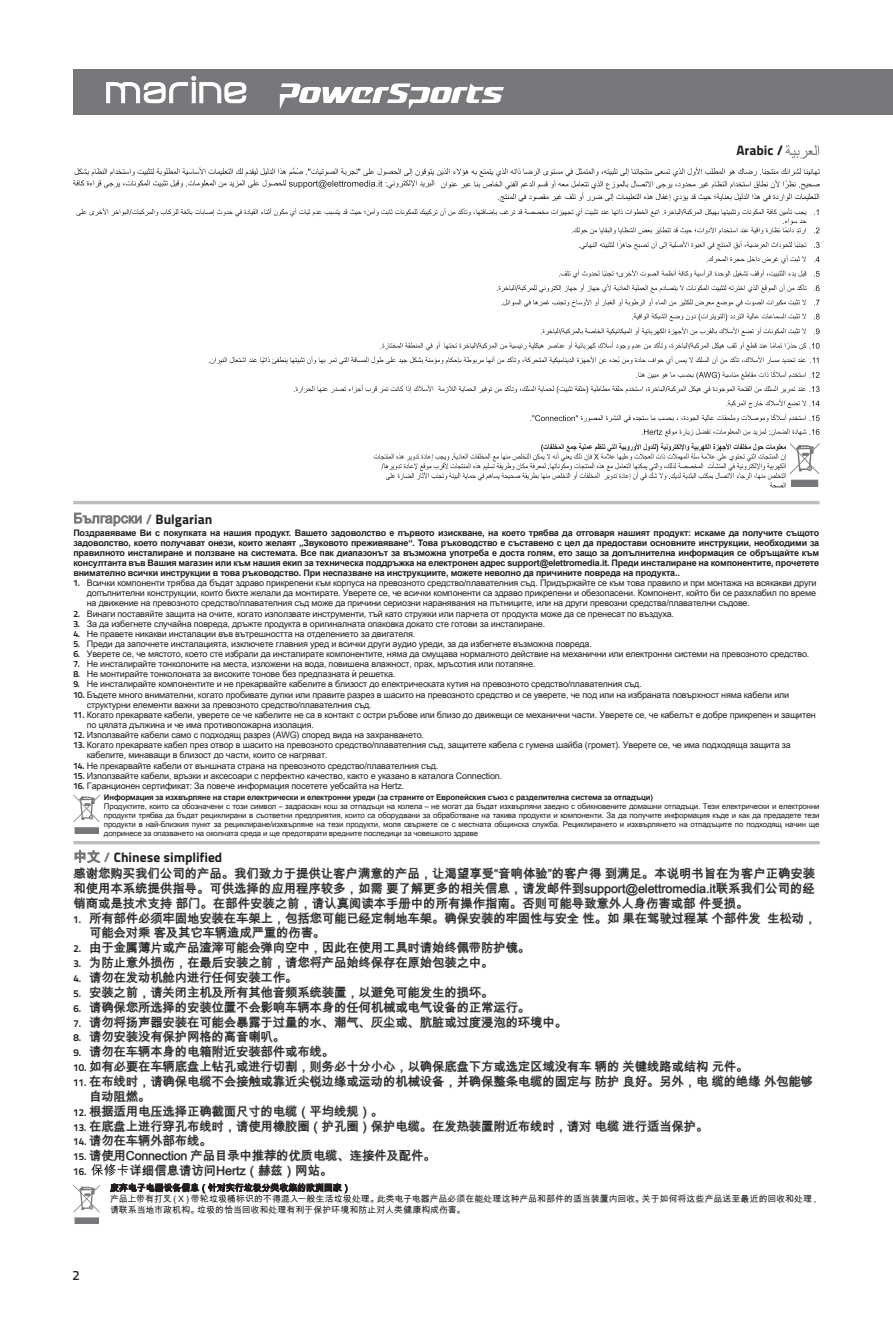
<style>
.page{position:relative;width:893px;height:1340px;background:#fff}
.page>*{position:absolute;margin:0;border:0;box-sizing:border-box;transform-origin:0 0}
.t1{font:13.5px "Titillium Text 25 L 999 wt";color:#231f20}
.t2{font:13.5px "Titillium Text 25 L 600 wt";color:#231f20}
.t3{font:12.38px/14.8px "Arial Unicode MS";letter-spacing:-.01em;color:#231f20}
.t4{font:10.12px "Titillium Text 25 L 800 wt";color:#231f20}
.t5{font:9px/10.1px "Arial Unicode MS";letter-spacing:-.02em;color:#231f20}
.t6{font:700 9px/10.1px "Arial";letter-spacing:-.02em;color:#231f20;text-align:justify}
.t7{font:7.88px/9px "Arial Unicode MS";letter-spacing:-.02em;color:#231f20;text-align:justify}
.t8{font:700 7.88px "Arial";letter-spacing:-.02em;color:#231f20}
.s1{color:#76787b}
.s2{font-family:"Titillium Text 25 L 800 wt"}
.s3{font-family:"Roboto"}
.s4{font-family:"Arial Unicode MS";color:#76787b}
.s5{font-family:"Titillium Text 25 L 800 wt";font-size:10.12px}
</style>
<div class="page">
<div style="left:73px;top:69px;width:820px;height:46px;background:#76787b"></div>
<svg style="left:106px;top:76px;width:140px;height:27px"></svg>
<svg style="left:280px;top:83px;width:224px;height:26px"></svg>
<svg style="left:785px;top:145px;width:34px;height:14px"></svg>
<svg style="left:74px;top:512px;width:68px;height:14px"></svg>
<div style="left:75px;top:827px;width:23px;height:6px;background:#76787b"></div>
<div style="left:75px;top:827px;width:23px;height:6px;border:1px solid #76787b"></div>
<svg style="left:73px;top:794px;width:27px;height:28px"></svg>
<hr style="left:73px;top:501px;width:747px;height:3px;background:#bcbdc0">
<hr style="left:73px;top:841px;width:747px;height:3px;background:#bcbdc0">
<svg style="left:374px;top:443px;width:446px;height:44px"></svg>
<div style="left:75px;top:1217px;width:23px;height:6px;background:#76787b"></div>
<div style="left:75px;top:1217px;width:23px;height:6px;border:1px solid #76787b"></div>
<svg style="left:73px;top:850px;width:742px;height:362px"></svg>
<svg style="left:73px;top:167px;width:747px;height:35px"></svg>
<svg style="left:530px;top:399px;width:290px;height:37px"></svg>
<svg style="left:294px;top:385px;width:526px;height:8px"></svg>
<svg style="left:209px;top:356px;width:610px;height:23px"></svg>
<svg style="left:381px;top:327px;width:439px;height:23px"></svg>
<svg style="left:632px;top:313px;width:188px;height:8px"></svg>
<svg style="left:497px;top:284px;width:323px;height:23px"></svg>
<svg style="left:77px;top:208px;width:743px;height:70px"></svg>
<h1 class="t1" style="left:145px;top:508px;width:69px"><span class="s1">/</span> Bulgarian</h1>
<h1 class="t1" style="left:736px;top:139px;width:49px">Arabic /</h1>
<p class="t6" style="left:73px;top:527px;width:747px">Поздравяваме Ви с покупката на нашия продукт. Вашето задоволство е първото изискване, на което трябва да отговаря нашият продукт: искаме да получите същото задоволство, което получават онези, които желаят „Звуковото преживяване“. Това ръководство е съставено с цел да предостави основните инструкции, необходими за правилното инсталиране и ползване на системата. Все пак диапазонът за възможна употреба е доста голям, ето защо за допълнителна информация се обръщайте към консултанта във Вашия магазин или към нашия екип за техническа поддръжка на електронен адрес support@elettromedia.it. Преди инсталиране на компонентите, прочетете внимателно всички инструкции в това ръководство. При неспазване на инструкциите, можете неволно да причините повреда на продукта..</p>
<p class="t5" style="left:87px;top:577px;width:731px;text-align:justify;text-indent:-14px"><span class="s2">1.</span> Всички компоненти трябва да бъдат здраво прикрепени към корпуса на превозното средство/плавателния съд. Придържайте се към това правило и при монтажа на всякакви други допълнителни конструкции, които бихте желали да монтирате. Уверете се, че всички компоненти са здраво прикрепени и обезопасени. Компонент, който би се разхлабил по време на движение на превозното средство/плавателния съд може да причини сериозни наранявания на пътниците, или на други превозни средства/плавателни съдове.</p>
<p class="t5" style="left:73px;top:608px;width:602px"><span class="s2">2.</span> Винаги поставяйте защита на очите, когато използвате инструменти, тъй като стружки или парчета от продукта може да се пренесат по въздуха.</p>
<p class="t5" style="left:73px;top:618px;width:473px"><span class="s2">3.</span> За да избегнете случайна повреда, дръжте продукта в оригиналната опаковка докато сте готови за инсталиране.</p>
<p class="t5" style="left:73px;top:628px;width:344px"><span class="s2">4.</span> Не правете никакви инсталации във вътрешността на отделението за двигателя.</p>
<p class="t5" style="left:73px;top:638px;width:520px"><span class="s2">5.</span> Преди да започнете инсталацията, изключете главния уред и всички други аудио уреди, за да избегнете възможна повреда.</p>
<p class="t5" style="left:73px;top:648px;width:737px"><span class="s2">6.</span> Уверете се, че мястото, което сте избрали да инсталирате компонентите, няма да смущава нормалното действие на механични или електронни системи на превозното средство.</p>
<p class="t5" style="left:73px;top:658px;width:464px"><span class="s2">7.</span> Не инсталирайте тонколоните на места, изложени на вода, повишена влажност, прах, мръсотия или потапяне.</p>
<p class="t5" style="left:73px;top:669px;width:323px"><span class="s2">8.</span> Не монтирайте тонколоната за високите тонове без предпазната <span class="s3">ѝ</span> решетка.</p>
<p class="t5" style="left:73px;top:679px;width:570px"><span class="s2">9.</span> Не инсталирайте компонентите и не прекарвайте кабелите в близост до електрическата кутия на превозното средство/плавателния съд.</p>
<p class="t5" style="left:87px;top:689px;width:704px;text-indent:-14px"><span class="s2">10.</span> Бъдете много внимателни, когато пробивате дупки или правите разрез в шасито на превозното средство и се уверете, че под или на избраната повърхност няма кабели или структурни елементи важни за превозното средство/плавателния съд.</p>
<p class="t5" style="left:87px;top:709px;width:730px;text-indent:-14px"><span class="s2">11.</span> Когато прекарвате кабели, уверете се че кабелите не са в контакт с остри ръбове или близо до движещи се механични части. Уверете се, че кабелът е добре прикрепен и защитен по цялата дължина и че има противопожарна изолация.</p>
<p class="t5" style="left:73px;top:729px;width:352px"><span class="s2">12.</span> Използвайте кабели само с подходящ разрез (AWG) според вида на захранването.</p>
<p class="t5" style="left:87px;top:739px;width:705px;text-indent:-14px"><span class="s2">13.</span> Когато прекарвате кабел през отвор в шасито на превозното средство/плавателния съд, защитете кабела с гумена шайба (громет). Уверете се, че има подходяща защита за кабелите, минаващи в близост до части, които се нагряват.</p>
<p class="t5" style="left:73px;top:760px;width:367px"><span class="s2">14.</span> Не прекарвайте кабели от външната страна на превозното средство/плавателния съд.</p>
<p class="t5" style="left:73px;top:770px;width:430px"><span class="s2">15.</span> Използвайте кабели, връзки и аксесоари с перфектно качество, както е указано в каталога Connection.</p>
<p class="t5" style="left:73px;top:780px;width:332px"><span class="s2">16.</span> Гаранционен сертификат: За повече информация посетете уебсайта на Hertz.</p>
<p class="t8" style="left:104px;top:792px;width:551px">Информация за изхвърляне на стари електрически и електронни уреди (за страните от Европейския съюз с разделителна система за отпадъци)</p>
<p class="t7" style="left:104px;top:801px;width:717px">Продуктите, които са обозначени с този символ – задраскан кош за отпадъци на колела – не могат да бъдат изхвърляни заедно с обикновените домашни отпадъци. Тези електрически и електронни продукти трябва да бъдат рециклирани в съответни предприятия, които са оборудвани за обработване на такива продукти и компоненти. За да получите информация къде и как да предадете тези продукти в най-близкия пункт за рециклиране/изхвърляне на тези продукти, моля свържете се с местната общинска служба. Рециклирането и изхвърлянето на отпадъците по подходящ начин ще допринесе за опазването на околната среда и ще предотврати вредните последици за човешкото здраве</p>
<h1 class="t1" style="left:73px;top:846px;width:150px"><span class="s4">中文</span> <span class="s1">/</span> Chinese simplified</h1>
<h2 class="t3" style="left:73px;top:865px;width:743px;text-align:justify">感谢您购买我们公司的产品。我们致力于提供让客户满意的产品，让渴望享受“音响体验”的客户得 到满足。本说明书旨在为客户正确安装和使用本系统提供指导。可供选择的应用程序较多，如需 要了解更多的相关信息，请发邮件到support@elettromedia.it联系我们公司的经销商或是技术支持 部门。在部件安装之前，请认真阅读本手册中的所有操作指南。否则可能导致意外人身伤害或部 件受损。</h2>
<h2 class="t3" style="left:89px;top:910px;width:729px;text-indent:-16px"><span class="s5">1.</span> 所有部件必须牢固地安装在车架上，包括您可能已经定制地车架。确保安装的牢固性与安全 性。如 果在驾驶过程某 个部件发 生松动，可能会对乘 客及其它车辆造成严重的伤害。</h2>
<h2 class="t3" style="left:73px;top:940px;width:458px"><span class="s5">2.</span> 由于金属薄片或产品渣滓可能会弹向空中，因此在使用工具时请始终佩带防护镜。</h2>
<h2 class="t3" style="left:73px;top:955px;width:422px"><span class="s5">3.</span> 为防止意外损伤，在最后安装之前，请您将产品始终保存在原始包装之中。</h2>
<h2 class="t3" style="left:73px;top:969px;width:226px"><span class="s5">4.</span> 请勿在发动机舱内进行任何安装工作。</h2>
<h2 class="t3" style="left:73px;top:984px;width:422px"><span class="s5">5.</span> 安装之前，请关闭主机及所有其他音频系统装置，以避免可能发生的损坏。</h2>
<h2 class="t3" style="left:73px;top:999px;width:458px"><span class="s5">6.</span> 请确保您所选择的安装位置不会影响车辆本身的任何机械或电气设备的正常运行。</h2>
<h2 class="t3" style="left:73px;top:1014px;width:495px"><span class="s5">7.</span> 请勿将扬声器安装在可能会暴露于过量的水、潮气、灰尘或、肮脏或过度浸泡的环境中。</h2>
<h2 class="t3" style="left:73px;top:1029px;width:213px"><span class="s5">8.</span> 请勿安装没有保护网格的高音喇叭。</h2>
<h2 class="t3" style="left:73px;top:1044px;width:262px"><span class="s5">9.</span> 请勿在车辆本身的电箱附近安装部件或布线。</h2>
<h2 class="t3" style="left:73px;top:1059px;width:677px"><span class="s5">10.</span> 如有必要在车辆底盘上钻孔或进行切割，则务必十分小心，以确保底盘下方或选定区域没有车 辆的 关键线路或结构 元件。</h2>
<h2 class="t3" style="left:89px;top:1073px;width:725px;text-indent:-16px"><span class="s5">11.</span> 在布线时，请确保电缆不会接触或靠近尖锐边缘或运动的机械设备，并确保整条电缆的固定与 防护 良好。另外，电 缆的绝缘 外包能够自动阻燃。</h2>
<h2 class="t3" style="left:73px;top:1103px;width:311px"><span class="s5">12.</span> 根据适用电压选择正确截面尺寸的电缆（平均线规）。</h2>
<h2 class="t3" style="left:73px;top:1118px;width:637px"><span class="s5">13.</span> 在底盘上进行穿孔布线时，请使用橡胶圈（护孔圈）保护电缆。在发热装置附近布线时，请对 电缆 进行适当保护。</h2>
<h2 class="t3" style="left:73px;top:1133px;width:140px"><span class="s5">14.</span> 请勿在车辆外部布线。</h2>
<h2 class="t3" style="left:73px;top:1148px;width:364px"><span class="s5">15.</span> 请使用Connection 产品目录中推荐的优质电缆、连接件及配件。</h2>
<p class="t4" style="left:73px;top:1163px;width:15px">16.</p>
<h2 class="t3" style="left:130px;top:1162px;width:204px">详细信息请访问Hertz（赫兹）网站。</h2>
<p class="t5" style="left:110px;top:1193px;width:711px;line-height:10.8px">产品上带有打叉（X）带轮垃圾桶标识的不得混入一般生活垃圾处理。此类电子电器产品必须在能处理这种产品和部件的适当装置内回收。关于如何将这些产品送至最近的回收和处理，请联系当地市政机构。垃圾的恰当回收和处理有利于保护环境和防止对人类健康构成伤害。</p>
<h1 class="t2" style="left:73px;top:1264px;width:9px">2</h1>
</div>
